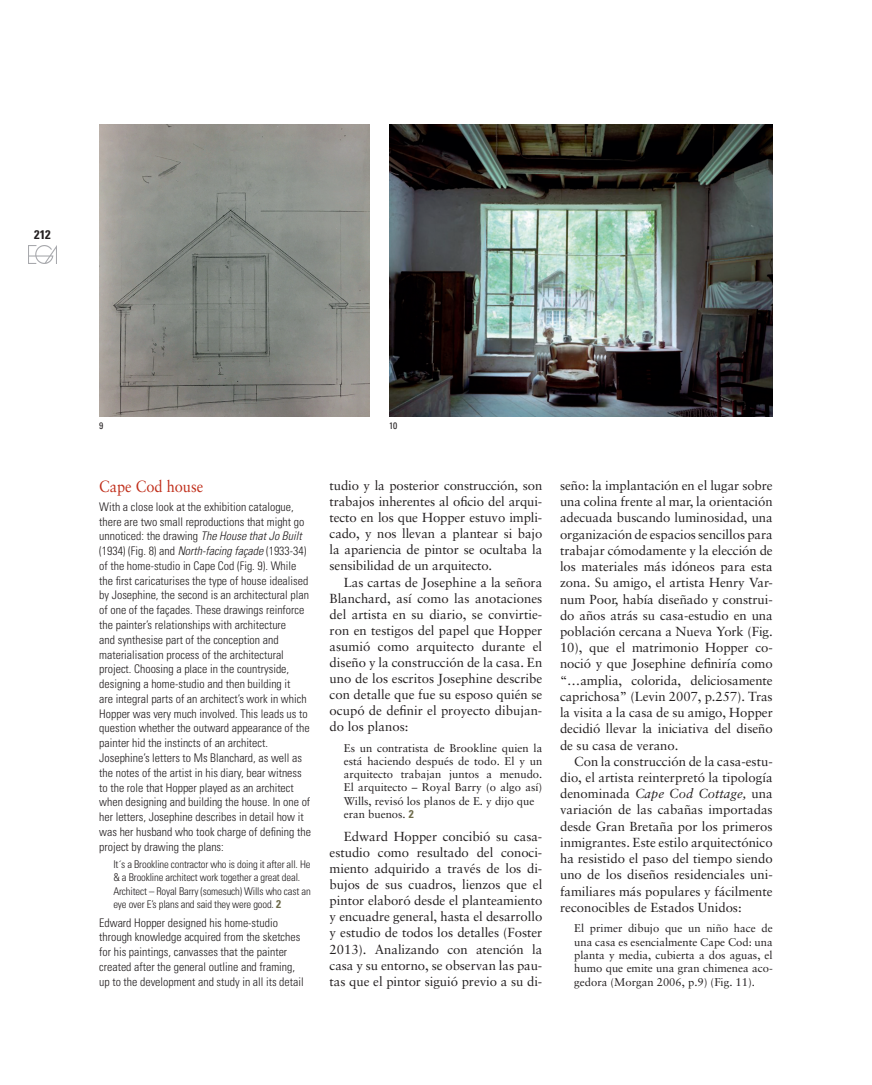
<style>
.page{position:relative;width:872px;height:1085px;background:#fff}
.page>*{position:absolute;margin:0;border:0;box-sizing:border-box;transform-origin:0 0}
.TITULAR_1_INGLES{font:16.25px "Sabon";color:#c02d19;scale:.9 1}
.t1{font:13.12px/16.2px "Sabon";letter-spacing:-.005em;color:#231f20;text-align:justify}
.t2{font:700 condensed 12.5px "Univers";color:#231f20}
.t3{font:300 condensed 11.88px/14.8px "Univers";color:#231f20}
.t4{font:11.25px/13.2px "Sabon";color:#231f20;text-align:justify}
.t5{font:300 condensed 10.62px/13.5px "Univers";letter-spacing:-.015em;color:#231f20}
.PIES_DE_FOTO_INGLES{font:condensed 9.38px "Univers";color:#231f20}
.s1{font-style:italic}
.s2{font-weight:700;font-size:11.25px;color:#6d6a4a}
.s3{font-family:"Univers";font-weight:700;font-stretch:condensed;color:#6d6a4a}
</style>
<div class="page">
<img style="left:29px;top:246px;width:27px;height:17px">
<img style="left:99px;top:124px;width:270px;height:292px">
<img style="left:389px;top:124px;width:383px;height:292px">
<p class="t2" style="left:34px;top:226px;width:18px">212</p>
<p class="PIES_DE_FOTO_INGLES" style="left:99px;top:420px;width:6px">9</p>
<p class="PIES_DE_FOTO_INGLES" style="left:389px;top:420px;width:10px">10</p>
<p class="TITULAR_1_INGLES" style="left:99px;top:477px;width:117px">Cape Cod house</p>
<p class="t3" style="left:99px;top:499px;width:212px">With a close look at the exhibition catalogue, there are two small reproductions that might go unnoticed: the drawing <span class="s1">The House that Jo Built </span>(1934) (Fig. 8) and <span class="s1">North-facing façade</span> (1933-34) of the home-studio in Cape Cod (Fig. 9). While the first caricaturises the type of house idealised by Josephine, the second is an architectural plan of one of the façades. These drawings reinforce the painter’s relationships with architecture<br>and synthesise part of the conception and materialisation process of the architectural project. Choosing a place in the countryside, designing a home-studio and then building it<br>are integral parts of an architect’s work in which Hopper was very much involved. This leads us to question whether the outward appearance of the painter hid the instincts of an architect.</p>
<p class="t3" style="left:99px;top:750px;width:213px">Josephine’s letters to Ms Blanchard, as well as the notes of the artist in his diary, bear witness to the role that Hopper played as an architect when designing and building the house. In one of her letters, Josephine describes in detail how it was her husband who took charge of defining the project by drawing the plans:</p>
<p class="t5" style="left:113px;top:857px;width:199px">It´s a Brookline contractor who is doing it after all. He &amp; a Brookline architect work together a great deal.<br>Architect – Royal Barry (somesuch) Wills who cast an eye over E’s plans and said they were good. <span class="s2">2</span></p>
<p class="t3" style="left:99px;top:914px;width:206px">Edward Hopper designed his home-studio through knowledge acquired from the sketches for his paintings, canvasses that the painter created after the general outline and framing, up to the development and study in all its detail</p>
<p class="t1" style="left:330px;top:477px;width:214px">tudio y la posterior construcción, son trabajos inherentes al oficio del arqui&shy;tecto en los que Hopper estuvo impli&shy;cado, y nos llevan a plantear si bajo la apariencia de pintor se ocultaba la sensibilidad de un arquitecto.</p>
<p class="t1" style="left:330px;top:573px;width:214px;text-indent:14px">Las cartas de Josephine a la señora Blanchard, así como las anotaciones del artista en su diario, se convirtie&shy;ron en testigos del papel que Hopper asumió como arquitecto durante el diseño y la construcción de la casa. En uno de los escritos Josephine describe con detalle que fue su esposo quién se ocupó de definir el proyecto dibujan&shy;do los planos:</p>
<p class="t4" style="left:344px;top:740px;width:200px;text-align:left">Es un contratista de Brookline quien la está haciendo después de todo. El y un arquitecto trabajan juntos a menudo.<br>El arquitecto – Royal Barry (o algo así)<br>Wills, revisó los planos de E. y dijo que eran buenos. <span class="s3">2</span></p>
<p class="t1" style="left:330px;top:828px;width:214px;text-indent:14px">Edward Hopper concibió su casa&shy;estudio como resultado del conoci&shy;miento adquirido a través de los di&shy;bujos de sus cuadros, lienzos que el pintor elaboró desde el planteamiento y encuadre general, hasta el desarrollo y estudio de todos los detalles (Foster 2013). Analizando con atención la casa y su entorno, se observan las pau&shy;tas que el pintor siguió previo a su di-</p>
<p class="t1" style="left:560px;top:477px;width:214px">seño: la implantación en el lugar sobre una colina frente al mar, la orientación adecuada buscando luminosidad, una organización de espacios sencillos para trabajar cómodamente y la elección de los materiales más idóneos para esta zona. Su amigo, el artista Henry Var&shy;num Poor, había diseñado y construi&shy;do años atrás su casa-estudio en una población cercana a Nueva York (Fig.<br>10), que el matrimonio Hopper co&shy;noció y que Josephine definiría como “…amplia, colorida, deliciosamente caprichosa” (Levin 2007, p.257). Tras la visita a la casa de su amigo, Hopper decidió llevar la iniciativa del diseño de su casa de verano.</p>
<p class="t1" style="left:560px;top:752px;width:214px;text-indent:14px">Con la construcción de la casa-estu&shy;dio, el artista reinterpretó la tipología denominada <span class="s1">Cape Cod Cottage,</span> una variación de las cabañas importadas desde Gran Bretaña por los primeros inmigrantes. Este estilo arquitectónico ha resistido el paso del tiempo siendo uno de los diseños residenciales uni&shy;familiares más populares y fácilmente reconocibles de Estados Unidos:</p>
<p class="t4" style="left:574px;top:921px;width:200px">El primer dibujo que un niño hace de una casa es esencialmente Cape Cod: una planta y media, cubierta a dos aguas, el humo que emite una gran chimenea aco&shy;gedora (Morgan 2006, p.9) (Fig. 11).</p>
</div>
